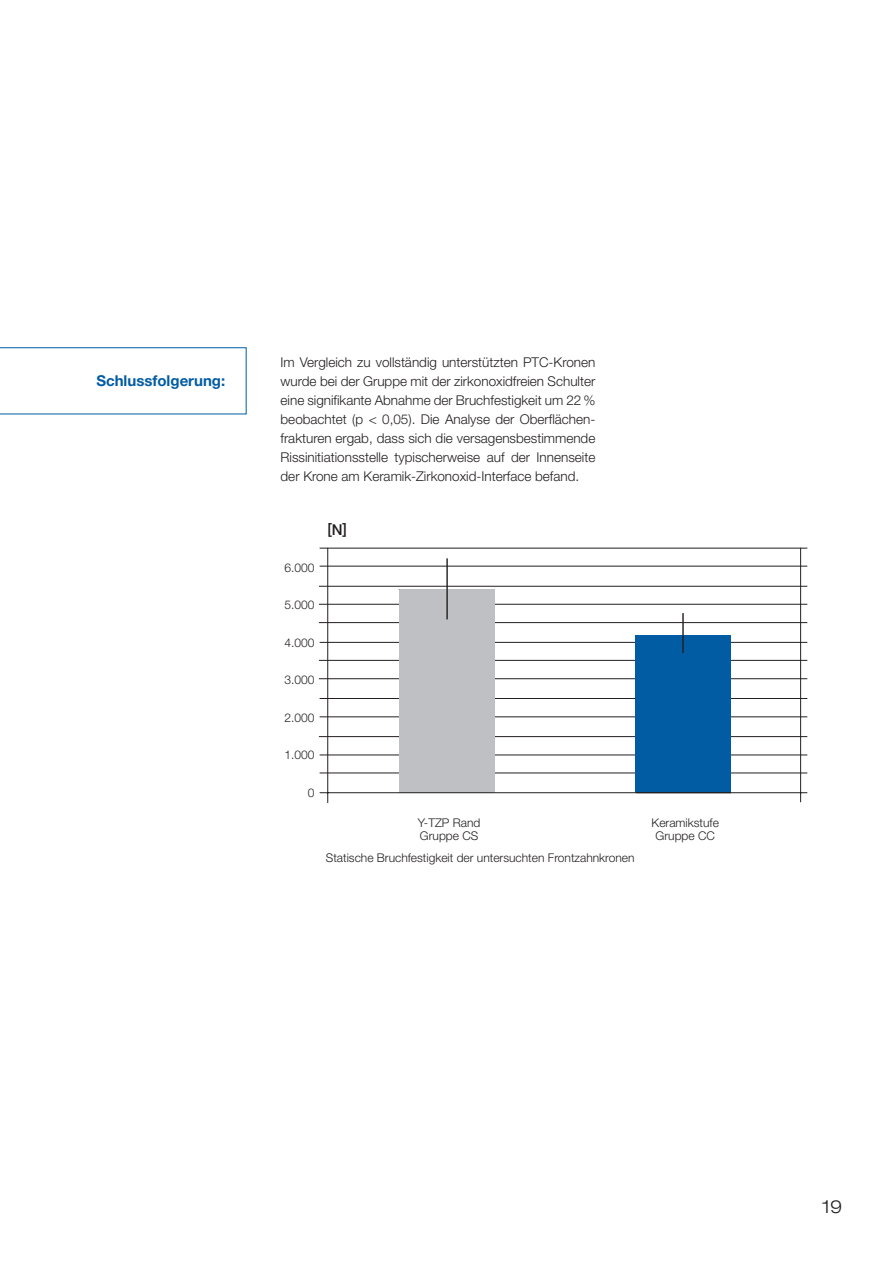
<style>
.page{position:relative;width:893px;height:1263px;background:#fff}
.page>*{position:absolute;margin:0;border:0;box-sizing:border-box;transform-origin:0 0}
.t1{font:300 expanded 18px "Helvetica Neue";color:#231f20}
.t2{font:700 15px "Helvetica Neue";color:#015ca3}
.t3{font:500 15px "Helvetica Neue";color:#231f20}
.t4{font:300 13.5px/19.2px "Helvetica Neue LT Pro";color:#231f20;text-align:justify}
.t5{font:300 12px "Helvetica Neue LT Pro";color:#231f20}
</style>
<div class="page">
<svg style="left:0;top:347px;width:246px;height:67px"></svg>
<hr style="left:319px;top:548px;width:488px;height:1px;background:#231f20">
<hr style="left:319px;top:566px;width:488px;height:1px;background:#231f20">
<hr style="left:319px;top:586px;width:488px;height:1px;background:#231f20">
<hr style="left:319px;top:604px;width:488px;height:1px;background:#231f20">
<hr style="left:319px;top:622px;width:488px;height:1px;background:#231f20">
<hr style="left:319px;top:642px;width:488px;height:1px;background:#231f20">
<hr style="left:319px;top:660px;width:488px;height:1px;background:#231f20">
<hr style="left:319px;top:678px;width:488px;height:1px;background:#231f20">
<hr style="left:319px;top:698px;width:488px;height:1px;background:#231f20">
<hr style="left:319px;top:716px;width:488px;height:1px;background:#231f20">
<hr style="left:319px;top:736px;width:488px;height:1px;background:#231f20">
<hr style="left:319px;top:755px;width:488px;height:1px;background:#231f20">
<hr style="left:319px;top:773px;width:488px;height:1px;background:#231f20">
<div style="left:399px;top:589px;width:95px;height:204px;background:#bfc0c3"></div>
<div style="left:635px;top:635px;width:96px;height:158px;background:#015ca3"></div>
<hr style="left:327px;top:548px;width:1px;height:255px;background:#231f20">
<hr style="left:319px;top:792px;width:488px;height:1px;background:#231f20">
<hr style="left:800px;top:548px;width:1px;height:254px;background:#231f20">
<hr style="left:682px;top:613px;width:1px;height:40px;background:#231f20">
<hr style="left:446px;top:558px;width:2px;height:61px;background:#231f20">
<p class="t2" style="left:96px;top:375px;width:130px">Schlussfolgerung:</p>
<p class="t4" style="left:280px;top:353px;width:316px">Im Vergleich zu vollständig unterstützten PTC-Kronen wurde bei der Gruppe mit der zirkonoxidfreien Schulter eine signifikante Abnahme der Bruchfestigkeit um 22 % beobachtet (p &lt; 0,05). Die Analyse der Oberflächen&shy;frakturen ergab, dass sich die versagensbestimmende Rissinitiationsstelle typischerweise auf der Innenseite der Krone am Keramik-Zirkonoxid-Interface befand.</p>
<p class="t5" style="left:284px;top:563px;width:32px">6.000</p>
<p class="t5" style="left:284px;top:601px;width:32px">5.000</p>
<p class="t5" style="left:284px;top:638px;width:32px">4.000</p>
<p class="t5" style="left:284px;top:676px;width:32px">3.000</p>
<p class="t5" style="left:284px;top:713px;width:32px">2.000</p>
<p class="t5" style="left:284px;top:751px;width:32px">1.000</p>
<p class="t5" style="left:308px;top:788px;width:8px">0</p>
<p class="t3" style="left:327px;top:523px;width:21px">[N]</p>
<p class="t5" style="left:418px;top:818px;width:64px">Y-TZP Rand</p>
<p class="t5" style="left:651px;top:818px;width:69px">Keramikstufe</p>
<p class="t5" style="left:420px;top:832px;width:60px">Gruppe CS</p>
<p class="t5" style="left:655px;top:832px;width:61px">Gruppe CC</p>
<p class="t5" style="left:326px;top:854px;width:310px">Statische Bruchfestigkeit der untersuchten Frontzahnkronen</p>
<h1 class="t1" style="left:822px;top:1200px;width:22px">19</h1>
</div>
